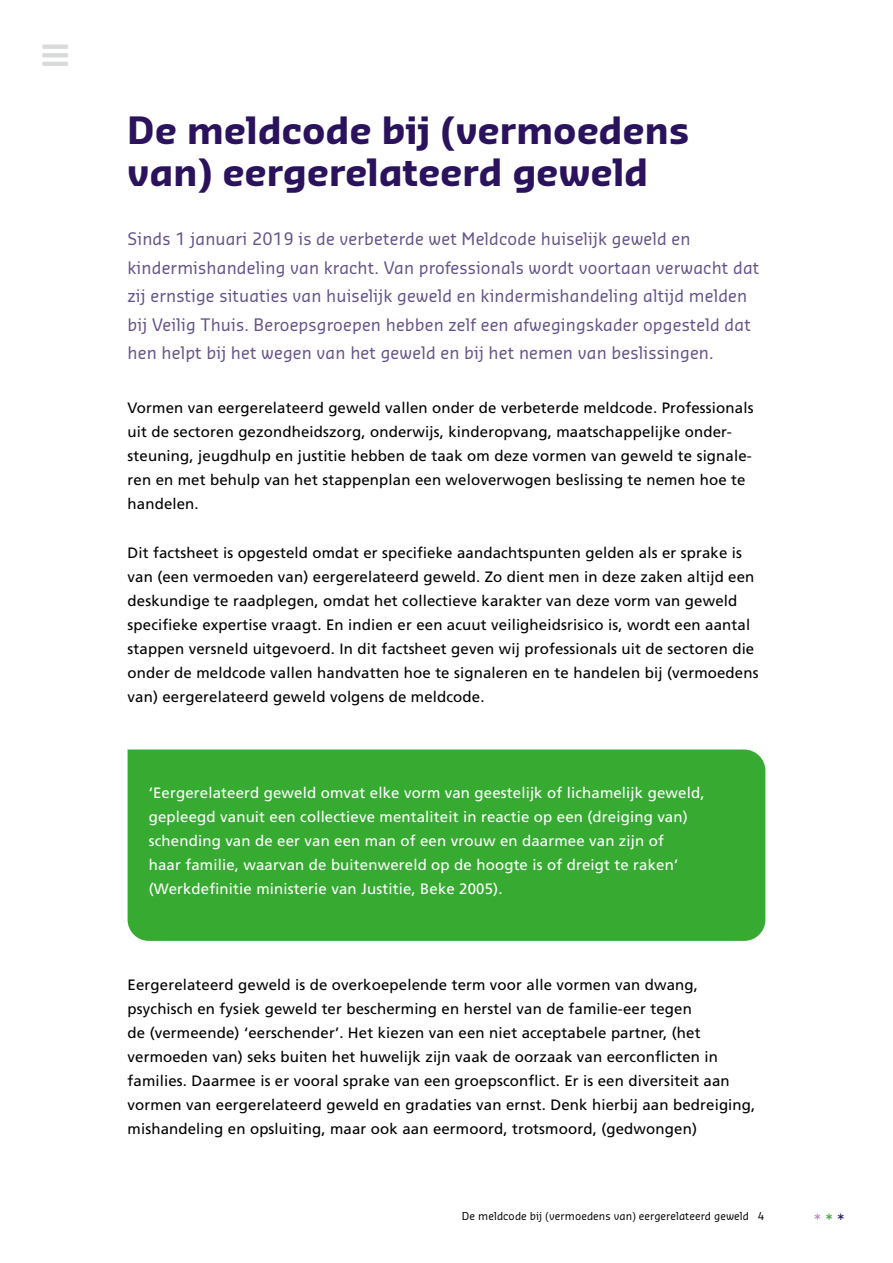
<style>
.page{position:relative;width:893px;height:1263px;background:#fff}
.page>*{position:absolute;margin:0;border:0;box-sizing:border-box;transform-origin:0 0}
.t1{font:700 36px/42px "Sansa Pro";letter-spacing:.01em;color:#2a125c}
.t2{font:16.5px/28.5px "Sansa Pro";letter-spacing:.01em;color:#635189}
.t3{font:15px/24px "Frutiger";letter-spacing:.01em;color:#000}
.t4{font:15px/24px "Frutiger";letter-spacing:.01em;color:#fff}
.t5{font:15px "Sansa Pro";color:#bb85ba}
.t6{font:10.5px "Sansa Pro";letter-spacing:.01em;color:#000}
.s1{color:#37aa32}
.s2{color:#2a125c}
</style>
<div class="page">
<div style="left:128px;top:749px;width:637px;height:192px;background:#37aa32"></div>
<h1 class="t1" style="left:128px;top:109px;width:563px">De meldcode bij (vermoedens van) eergerelateerd geweld</h1>
<p class="t2" style="left:128px;top:225px;width:633px">Sinds 1 januari 2019 is de verbeterde wet Meldcode huiselijk geweld en kindermishandeling van kracht. Van professionals wordt voortaan verwacht dat zij ernstige situaties van huiselijk geweld en kindermishandeling altijd melden bij Veilig Thuis. Beroepsgroepen hebben zelf een afwegingskader opgesteld dat hen helpt bij het wegen van het geweld en bij het nemen van beslissingen.</p>
<p class="t3" style="left:128px;top:396px;width:627px">Vormen van eergerelateerd geweld vallen onder de verbeterde meldcode. Professionals uit de sectoren gezondheidszorg, onderwijs, kinderopvang, maatschappelijke onder&shy;steuning, jeugdhulp en justitie hebben de taak om deze vormen van geweld te signale&shy;ren en met behulp van het stappenplan een weloverwogen beslissing te nemen hoe te handelen.</p>
<p class="t3" style="left:128px;top:540px;width:632px">Dit factsheet is opgesteld omdat er specifieke aandachtspunten gelden als er sprake is van (een vermoeden van) eergerelateerd geweld. Zo dient men in deze zaken altijd een deskundige te raadplegen, omdat het collectieve karakter van deze vorm van geweld specifieke expertise vraagt. En indien er een acuut veiligheidsrisico is, wordt een aantal stappen versneld uitgevoerd. In dit factsheet geven wij professionals uit de sectoren die onder de meldcode vallen handvatten hoe te signaleren en te handelen bij (vermoedens van) eergerelateerd geweld volgens de meldcode.</p>
<p class="t4" style="left:149px;top:780px;width:557px">‘Eergerelateerd geweld omvat elke vorm van geestelijk of lichamelijk geweld, gepleegd vanuit een collectieve mentaliteit in reactie op een (dreiging van) schending van de eer van een man of een vrouw en daarmee van zijn of<br>haar familie, waarvan de buitenwereld op de hoogte is of dreigt te raken’ (Werkdefinitie ministerie van Justitie, Beke 2005).</p>
<p class="t3" style="left:128px;top:972px;width:629px">Eergerelateerd geweld is de overkoepelende term voor alle vormen van dwang, psychisch en fysiek geweld ter bescherming en herstel van de familie-eer tegen<br>de (vermeende) ‘eerschender’. Het kiezen van een niet acceptabele partner, (het vermoeden van) seks buiten het huwelijk zijn vaak de oorzaak van eerconflicten in families. Daarmee is er vooral sprake van een groepsconflict. Er is een diversiteit aan vormen van eergerelateerd geweld en gradaties van ernst. Denk hierbij aan bedreiging, mishandeling en opsluiting, maar ook aan eermoord, trotsmoord, (gedwongen)</p>
<p class="t6" style="left:462px;top:1209px;width:304px">De meldcode bij (vermoedens van) eergerelateerd geweld 4</p>
<p class="t5" style="left:814px;top:1209px;width:33px">* <span class="s1">*</span> <span class="s2">*</span></p>
</div>
